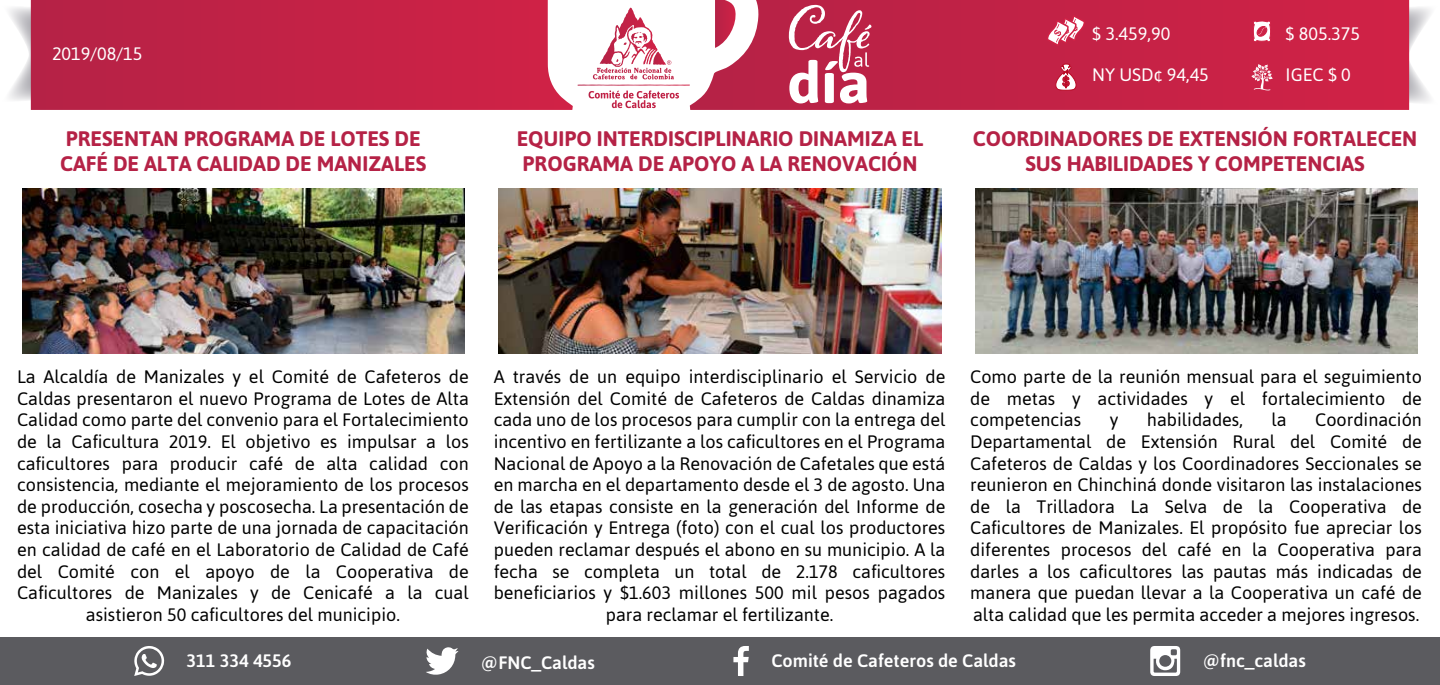
<style>
.page{position:relative;width:1440px;height:685px;background:#fff}
.page>*{position:absolute;margin:0;border:0;box-sizing:border-box;transform-origin:0 0}
.t1{font:700 21px/25.2px "Asap";color:#b52246}
.t2{font:18px/21.6px "Asap";color:#000;text-align:center}
.t3{font:500 18px "Asap";color:#fff}
.t4{font:18px "Asap";color:#fff}
</style>
<div class="page">
<svg style="left:9px;top:4px;width:22px;height:99px"></svg>
<svg style="left:1409px;top:4px;width:22px;height:101px"></svg>
<svg style="left:31px;top:0;width:542px;height:110px;background:#c42a4d"></svg>
<svg style="left:690px;top:0;width:719px;height:110px;background:#c82f51"></svg>
<svg style="left:577px;top:8px;width:113px;height:100px"></svg>
<div style="left:0;top:636px;width:1440px;height:48px;background:#5b5b5f"></div>
<svg style="left:426px;top:647px;width:32px;height:27px"></svg>
<svg style="left:733px;top:646px;width:16px;height:29px"></svg>
<svg style="left:1150px;top:646px;width:30px;height:29px"></svg>
<svg style="left:134px;top:646px;width:30px;height:29px"></svg>
<svg style="left:789px;top:5px;width:82px;height:98px"></svg>
<img style="left:499px;top:188px;width:442px;height:165px">
<img style="left:975px;top:188px;width:443px;height:165px">
<img style="left:22px;top:188px;width:443px;height:165px">
<svg style="left:1253px;top:20px;width:18px;height:22px"></svg>
<svg style="left:1055px;top:64px;width:21px;height:28px"></svg>
<svg style="left:1047px;top:15px;width:38px;height:31px"></svg>
<svg style="left:1251px;top:64px;width:22px;height:26px"></svg>
<p class="t4" style="left:52px;top:42px;width:92px">2019/08/15</p>
<p class="t1" style="left:60px;top:125px;width:368px">PRESENTAN PROGRAMA DE LOTES DE<br>CAFÉ DE ALTA CALIDAD DE MANIZALES</p>
<p class="t4" style="left:1092px;top:22px;width:80px">$ 3.459,90</p>
<p class="t4" style="left:1092px;top:62px;width:118px">NY USD¢ 94,45</p>
<p class="t4" style="left:1286px;top:22px;width:76px">$ 805.375</p>
<p class="t4" style="left:1286px;top:62px;width:67px">IGEC $ 0</p>
<p class="t1" style="left:517px;top:125px;width:408px">EQUIPO INTERDISCIPLINARIO DINAMIZA EL<br>PROGRAMA DE APOYO A LA RENOVACIÓN</p>
<p class="t1" style="left:973px;top:125px;width:446px;text-align:center">COORDINADORES DE EXTENSIÓN FORTALECEN<br>SUS HABILIDADES Y COMPETENCIAS</p>
<p class="t2" style="left:17px;top:365px;width:453px">La Alcaldía de Manizales y el Comité de Cafeteros de Caldas presentaron el nuevo Programa de Lotes de Alta Calidad como parte del convenio para el Fortalecimiento de la Caficultura 2019. El objetivo es impulsar a los caficultores para producir café de alta calidad con consistencia, mediante el mejoramiento de los procesos de producción, cosecha y poscosecha. La presentación de esta iniciativa hizo parte de una jornada de capacitación en calidad de café en el Laboratorio de Calidad de Café del Comité con el apoyo de la Cooperativa de Caficultores de Manizales y de Cenicafé a la cual asistieron 50 caficultores del municipio.</p>
<p class="t2" style="left:494px;top:365px;width:453px">A través de un equipo interdisciplinario el Servicio de Extensión del Comité de Cafeteros de Caldas dinamiza cada uno de los procesos para cumplir con la entrega del incentivo en fertilizante a los caficultores en el Programa Nacional de Apoyo a la Renovación de Cafetales que está en marcha en el departamento desde el 3 de agosto. Una de las etapas consiste en la generación del Informe de Verificación y Entrega (foto) con el cual los productores pueden reclamar después el abono en su municipio. A la fecha se completa un total de 2.178 caficultores beneficiarios y $1.603 millones 500 mil pesos pagados para reclamar el fertilizante.</p>
<p class="t2" style="left:970px;top:365px;width:453px;text-align:justify">Como parte de la reunión mensual para el seguimiento de metas y actividades y el fortalecimiento de competencias</p>
<p class="t2" style="left:970px;top:408px;width:453px;text-align:justify;text-indent:345px">Coordinación Departamental de Extensión Rural del Comité de Cafeteros de Caldas y los Coordinadores Seccionales se reunieron en Chinchiná donde visitaron las instalaciones de la Trilladora La Selva de la Cooperativa de Caficultores de Manizales. El propósito fue apreciar los diferentes procesos del café en la Cooperativa para darles a los caficultores las pautas más indicadas de manera que puedan llevar a la Cooperativa un café de alta calidad que les permita acceder a mejores ingresos.</p>
<p class="t2" style="left:1110px;top:408px;width:10px">y</p>
<p class="t2" style="left:1147px;top:408px;width:97px">habilidades,</p>
<p class="t2" style="left:1271px;top:408px;width:17px">la</p>
<p class="t3" style="left:187px;top:648px;width:106px">311 334 4556</p>
<p class="t3" style="left:481px;top:650px;width:115px">@FNC_Caldas</p>
<p class="t3" style="left:771px;top:648px;width:246px">Comité de Cafeteros de Caldas</p>
<p class="t3" style="left:1203px;top:647px;width:105px">@fnc_caldas</p>
</div>
